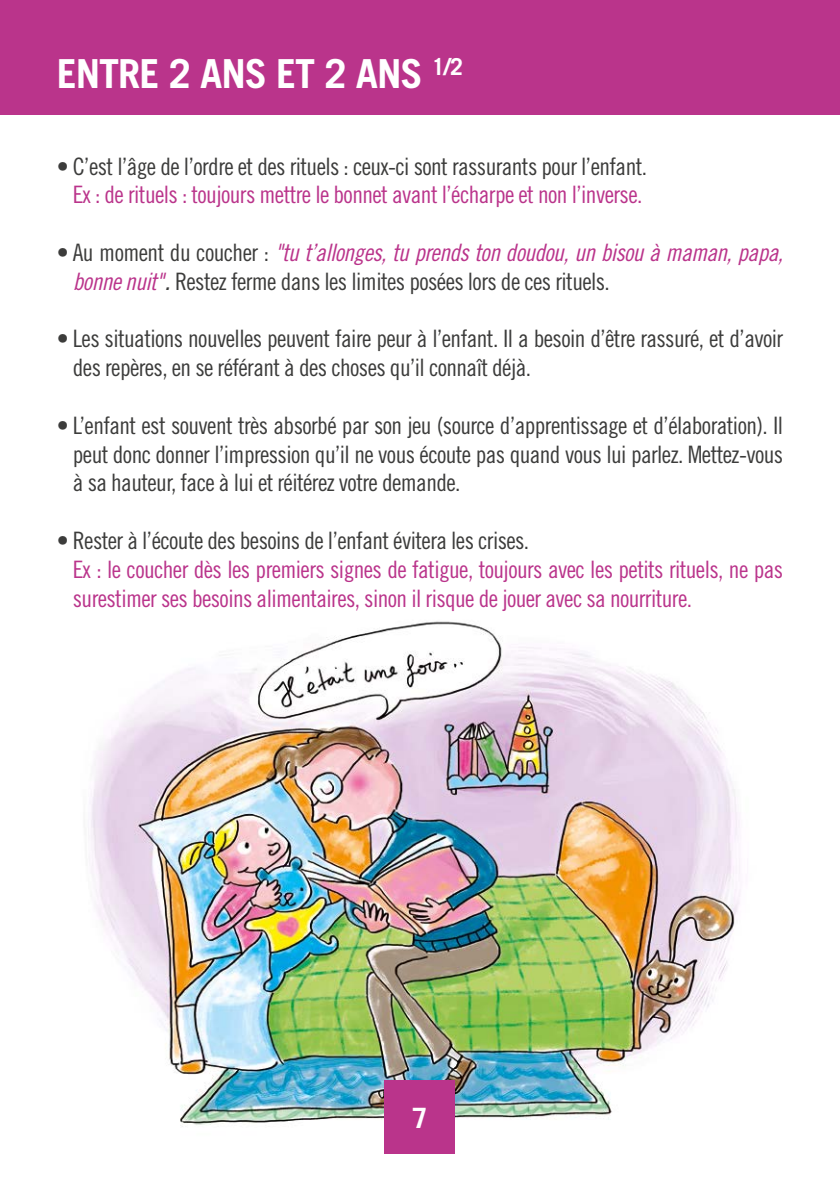
<style>
.page{position:relative;width:840px;height:1191px;background:#fff}
.page>*{position:absolute;margin:0;border:0;box-sizing:border-box;transform-origin:0 0}
.t1{font:700 40px "Trade Gothic";letter-spacing:-.025em;color:#fff}
.t2{font:700 28px "Trade Gothic";color:#fff}
.t3{font:24px/28.8px "Trade Gothic Cond Eighteen";letter-spacing:-.025em;color:#3c3c3b;text-align:center}
.t4{font:24px/28.8px "Trade Gothic Cond Eighteen";letter-spacing:-.025em;color:#ba348b}
.t5{font:24px "Trade Gothic Cond Eighteen Obl";letter-spacing:-.025em;color:#ba348b}
.s1{font-family:"Trade Gothic Bold Cond Twenty"}
.s2{color:#ba348b}
.s3{font-family:"Trade Gothic Bold Cond Twenty";color:#3c3c3b}
.s4{font-family:"Trade Gothic Cond Eighteen";color:#3c3c3b}
.s5{font-family:"Trade Gothic Cond Eighteen Obl";color:#ba348b}
.s6{font-family:"Trade Gothic";font-style:italic}
.s7{color:#3c3c3b}
</style>
<div class="page">
<img style="left:90px;top:621px;width:651px;height:521px">
<div style="left:0;top:0;width:839px;height:115px;background:#ba348b"></div>
<div style="left:385px;top:1080px;width:69px;height:74px;background:#ba348b"></div>
<h1 class="t1" style="left:57px;top:49px;width:407px">ENTRE 2 ANS ET 2 ANS <sup>1/2</sup></h1>
<p class="t3" style="left:57px;top:151px;width:591px"><span class="s1">•</span> C’est l’âge de l’ordre et des rituels : ceux-ci sont rassurants pour l’enfant.<br><span class="s2">Ex : de rituels : toujours mettre le bonnet avant l’écharpe et non l’inverse.</span></p>
<p class="t5" style="left:57px;top:238px;width:727px"><span class="s3">•</span> <span class="s4">Au moment du coucher :</span> "tu t’allonges, tu prends ton doudou, un bisou à maman, papa,</p>
<p class="t3" style="left:73px;top:266px;width:538px"><span class="s5">bonne nuit"</span><span class="s6">.</span> Restez ferme dans les limites posées lors de ces rituels.</p>
<p class="t3" style="left:73px;top:324px;width:711px;text-align:left;text-indent:-16px"><span class="s1">•</span> Les situations nouvelles peuvent faire peur à l’enfant. Il a besoin d’être rassuré, et d’avoir des repères, en se référant à des choses qu’il connaît déjà.</p>
<p class="t3" style="left:73px;top:410px;width:711px;text-align:justify;text-indent:-16px"><span class="s1">•</span> L’enfant est souvent très absorbé par son jeu (source d’apprentissage et d’élaboration). Il peut donc donner l’impression qu’il ne vous écoute pas quand vous lui parlez. Mettez-vous à sa hauteur, face à lui et réitérez votre demande.</p>
<p class="t4" style="left:73px;top:526px;width:711px;text-indent:-16px"><span class="s3">•</span> <span class="s7">Rester à l’écoute des besoins de l’enfant évitera les crises.<br></span>Ex : le coucher dès les premiers signes de fatigue, toujours avec les petits rituels, ne pas surestimer ses besoins alimentaires, sinon il risque de jouer avec sa nourriture.</p>
<p class="t2" style="left:412px;top:1100px;width:17px">7</p>
</div>
